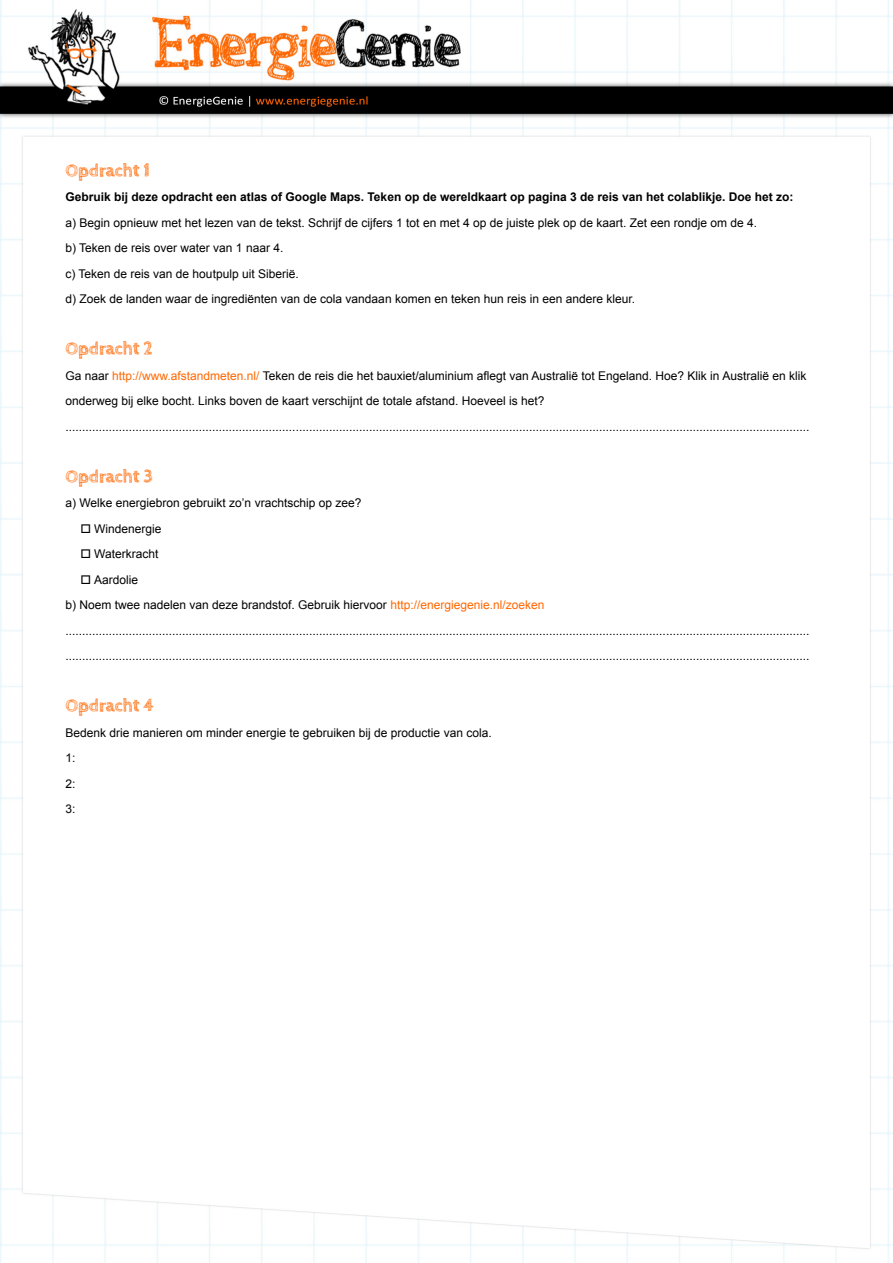
<style>
.page{position:relative;width:893px;height:1263px;background:#fff}
.page>*{position:absolute;margin:0;border:0;box-sizing:border-box;transform-origin:0 0}
.t1{font:700 18px "Cabin Sketch";color:#ff6700}
.t2{font:12px/25.5px "Arial";color:#000}
.t3{font:700 12px "Arial";color:#000}
.s1{color:#ff6700}
</style>
<div class="page">
<img style="left:0;top:0;width:893px;height:1263px">
<h1 class="t1" style="left:65px;top:160px;width:86px">Opdracht 1</h1>
<p class="t3" style="left:65px;top:188px;width:729px">Gebruik bij deze opdracht een atlas of Google Maps. Teken op de wereldkaart op pagina 3 de reis van het colablikje. Doe het zo:</p>
<p class="t2" style="left:65px;top:210px;width:693px">a) Begin opnieuw met het lezen van de tekst. Schrijf de cijfers 1 tot en met 4 op de juiste plek op de kaart. Zet een rondje om de 4. b) Teken de reis over water van 1 naar 4.<br>c) Teken de reis van de houtpulp uit Siberië.<br>d) Zoek de landen waar de ingrediënten van de cola vandaan komen en teken hun reis in een andere kleur.</p>
<h1 class="t1" style="left:65px;top:338px;width:89px">Opdracht 2</h1>
<p class="t2" style="left:65px;top:363px;width:745px">Ga naar <span class="s1">http://www.afstandmeten.nl/</span> Teken de reis die het bauxiet/aluminium aflegt van Australië tot Engeland. Hoe? Klik in Australië en klik onderweg bij elke bocht. Links boven de kaart verschijnt de totale afstand. Hoeveel is het? ...............................................................................................................................................................................................................................</p>
<h1 class="t1" style="left:65px;top:466px;width:89px">Opdracht 3</h1>
<p class="t2" style="left:65px;top:490px;width:297px">a) Welke energiebron gebruikt zo’n vrachtschip op zee?</p>
<p class="t2" style="left:80px;top:516px;width:83px">□ Windenergie</p>
<p class="t2" style="left:80px;top:541px;width:79px">□ Waterkracht</p>
<p class="t2" style="left:65px;top:567px;width:745px;text-indent:15px">□ Aardolie<br>b) Noem twee nadelen van deze brandstof. Gebruik hiervoor <span class="s1">http://energiegenie.nl/zoeken </span>............................................................................................................................................................................................................................... ...............................................................................................................................................................................................................................</p>
<h1 class="t1" style="left:65px;top:695px;width:90px">Opdracht 4</h1>
<p class="t2" style="left:65px;top:720px;width:428px">Bedenk drie manieren om minder energie te gebruiken bij de productie van cola.<br>1:<br>2:<br>3:</p>
</div>
